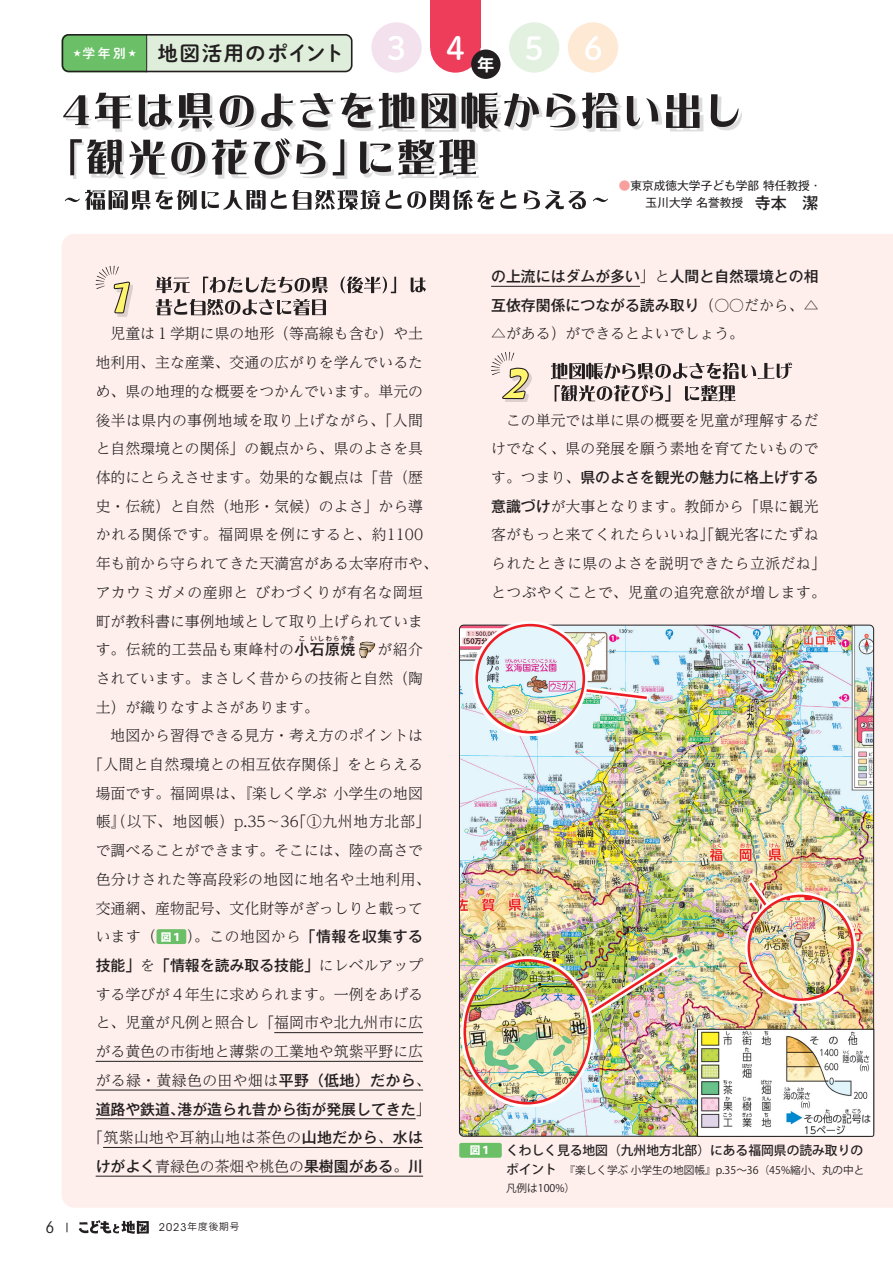
<style>
.page{position:relative;width:893px;height:1263px;background:#fff}
.page>*{position:absolute;margin:0;border:0;box-sizing:border-box;transform-origin:0 0}
.t1{font:31.65px "P Shuei M Go Std B";color:#fff}
.t2{font:20.7px "P Shuei M Go Std B";letter-spacing:.045em;color:#231f20}
.t3{font:700 16.8px "Soft Go Std De";color:#fff}
.t4{font:condensed 15.9px "ITC Avant Garde Std";color:#231f20}
.t5{font:300 14.85px/28.7px "UD Reimin Pr 6";color:#231f20}
.t6{font:300 14.85px/28.7px "UD Reimin Pr 6";letter-spacing:.025em;color:#231f20}
.t7{font:500 14.85px/28.7px "Gothic MB101 Pr 6";color:#231f20}
.t8{font:300 14.85px "UD Reimin Pr 6";letter-spacing:.045em;color:#231f20}
.t9{font:300 14.85px "UD Reimin Pr 6";letter-spacing:.03em;color:#231f20}
.t10{font:500 12.75px "Koz Go Pro";color:#231f20}
.t11{font:12.75px "P Shuei M Go Std B";color:#fff}
.t12{font:11.7px/17px "Gothic MB101 Pr 6";color:#231f20;text-align:right}
.t13{font:10.65px/17.2px "Koz Go Pro";color:#231f20}
.t14{font:9.6px "Koz Go Pro";letter-spacing:.1em;color:#231f20}
.t15{font:500 6.45px "Gothic MB101 Pr 6";letter-spacing:.165em;color:#231f20}
.s1{color:#f7a09e}
.s2{font-weight:500;font-size:15.9px}
.s3{font-family:"Gothic MB101 Pr 6";font-weight:500}
.s4{font-family:"Koz Go Pro";font-weight:800;font-size:10.65px;color:#fff}
.s5{font-family:"UD Reimin Pr 6";font-weight:300}
.s6{font-family:"ITC Avant Garde Std";font-size:10.65px}
.s7{font-weight:800;font-size:10.65px;color:#fff}
.s8{font-weight:500;font-size:12.75px}
</style>
<div class="page">
<div style="left:62px;top:234px;width:831px;height:974px;background:#feefec"></div>
<img style="left:459px;top:625px;width:415px;height:511px">
<svg style="left:697px;top:1029px;width:177px;height:107px"></svg>
<hr style="left:274px;top:1032px;width:149px;height:1px;background:#231f20">
<hr style="left:96px;top:1061px;width:327px;height:1px;background:#231f20">
<hr style="left:96px;top:1089px;width:327px;height:1px;background:#231f20">
<hr style="left:96px;top:1118px;width:320px;height:1px;background:#231f20">
<hr style="left:103px;top:1147px;width:320px;height:1px;background:#231f20">
<hr style="left:96px;top:1176px;width:327px;height:1px;background:#231f20">
<img style="left:357px;top:641px;width:20px;height:17px">
<div style="left:157px;top:929px;width:29px;height:15px;background:#6bc067;border-radius:2px"></div>
<hr style="left:491px;top:286px;width:149px;height:1px;background:#231f20">
<div style="left:459px;top:1143px;width:43px;height:15px;background:#6bc067;border-radius:2px"></div>
<div style="left:430px;top:0;width:51px;height:47px;background:#ee3c5b"></div>
<div style="left:430px;top:22px;width:51px;height:51px;background:#ee3c5b;border-radius:50%"></div>
<div style="left:371px;top:22px;width:51px;height:51px;background:#f3e1ee;border-radius:50%"></div>
<div style="left:509px;top:22px;width:50px;height:51px;background:#e3f1e1;border-radius:50%"></div>
<div style="left:568px;top:22px;width:50px;height:51px;background:#fee9d5;border-radius:50%"></div>
<div style="left:471px;top:50px;width:29px;height:29px;background:#231f20;border-radius:50%"></div>
<div style="left:147px;top:34px;width:205px;height:38px;background:#dfeedb;border-radius:6px"></div>
<div style="left:62px;top:34px;width:84px;height:38px;background:#6bc067"></div>
<hr style="left:146px;top:34px;width:1px;height:38px;background:#231f20">
<div style="left:62px;top:34px;width:290px;height:38px;border:2px solid #231f20;border-radius:6px"></div>
<div style="left:73px;top:141px;width:406px;height:38px;background:#231f20;opacity:.15"></div>
<svg style="left:70px;top:138px;width:406px;height:38px"></svg>
<div style="left:66px;top:95px;width:676px;height:37px;background:#231f20;opacity:.15"></div>
<svg style="left:63px;top:92px;width:676px;height:37px"></svg>
<svg style="left:65px;top:189px;width:543px;height:21px"></svg>
<svg style="left:588px;top:683px;width:62px;height:19px"></svg>
<svg style="left:746px;top:879px;width:59px;height:13px"></svg>
<img style="left:559px;top:953px;width:122px;height:82px">
<svg style="left:473px;top:621px;width:115px;height:115px"></svg>
<img style="left:477px;top:625px;width:107px;height:107px;border-radius:54px">
<div style="left:475px;top:624px;width:110px;height:109px;border:3px solid #ee1d23;border-radius:50%"></div>
<img style="left:745px;top:892px;width:111px;height:111px">
<img style="left:749px;top:896px;width:104px;height:104px;border-radius:52px">
<div style="left:747px;top:895px;width:107px;height:106px;border:3px solid #ee1d23;border-radius:50%"></div>
<img style="left:461px;top:956px;width:133px;height:151px">
<img style="left:465px;top:960px;width:125px;height:143px">
<div style="left:463px;top:959px;width:128px;height:145px;border:3px solid #ee1d23;border-radius:50%"></div>
<svg style="left:156px;top:276px;width:270px;height:17px;background:#bdb1af"></svg>
<svg style="left:156px;top:299px;width:170px;height:16px;background:#a99e9d"></svg>
<div style="left:117px;top:284px;width:16px;height:33px;background:#231f20;opacity:.15"></div>
<svg style="left:96px;top:266px;width:34px;height:48px;background:#e7dac7"></svg>
<svg style="left:551px;top:362px;width:241px;height:17px;background:#aba09e"></svg>
<svg style="left:555px;top:385px;width:180px;height:17px;background:#aca1a0"></svg>
<div style="left:505px;top:371px;width:27px;height:31px;background:#231f20;opacity:.15"></div>
<svg style="left:491px;top:350px;width:38px;height:56px;background:#e7dac5"></svg>
<svg style="left:79px;top:1220px;width:70px;height:14px"></svg>
<p class="t11" style="left:73px;top:44px;width:64px"><sup>★</sup>学年別 <sup>★</sup></p>
<h2 class="t2" style="left:157px;top:38px;width:188px">地図活用のポイント</h2>
<h1 class="t1" style="left:387px;top:24px;width:20px">3</h1>
<h1 class="t1" style="left:446px;top:24px;width:20px">4</h1>
<h1 class="t1" style="left:525px;top:24px;width:20px">5</h1>
<h1 class="t1" style="left:584px;top:24px;width:20px">6</h1>
<p class="t3" style="left:477px;top:52px;width:18px">年</p>
<p class="t12" style="left:619px;top:176px;width:204px"><span class="s1">●</span>東京成徳大学子ども学部 特任教授・玉川大学 名誉教授　<span class="s2">寺本　潔</span></p>
<p class="t5" style="left:96px;top:319px;width:344px;text-indent:15px">児童は１学期に県の地形（等高線も含む）や土地利用、主な産業、交通の広がりを学んでいるため、県の地理的な概要をつかんでいます。単元の後半は県内の事例地域を取り上げながら、「人間と自然環境との関係」の観点から、県のよさを具体的にとらえさせます。効果的な観点は「昔（歴史・伝統）と自然（地形・気候）のよさ」から導かれる関係です。福岡県を例にすると、約1100年も前から守られてきた天満宮がある太宰府市や、アカウミガメの産卵と びわづくりが有名な岡垣町が教科書に事例地域として取り上げられています。伝統的工芸品も東峰村の<span class="s3">小石原焼</span></p>
<p class="t15" style="left:299px;top:633px;width:8px">こ</p>
<p class="t15" style="left:310px;top:633px;width:46px">いしわらやき</p>
<p class="t5" style="left:96px;top:635px;width:329px;text-align:justify;text-indent:282px">が紹介されています。まさしく昔からの技術と自然（陶土）が織りなすよさがあります。</p>
<p class="t5" style="left:111px;top:721px;width:314px">地図から習得できる見方・考え方のポイントは</p>
<p class="t6" style="left:88px;top:749px;width:336px">「人間と自然環境との相互依存関係」をとらえる</p>
<p class="t5" style="left:96px;top:778px;width:329px">場面です。福岡県は、『楽しく学ぶ 小学生の地図</p>
<p class="t8" style="left:96px;top:810px;width:336px">帳』（以下、地図帳）p.35～36「①九州地方北部」</p>
<p class="t5" style="left:96px;top:836px;width:329px">で調べることができます。そこには、陸の高さで</p>
<p class="t6" style="left:96px;top:864px;width:336px">色分けされた等高段彩の地図に地名や土地利用、</p>
<p class="t5" style="left:96px;top:893px;width:329px">交通網、産物記号、文化財等がぎっしりと載って</p>
<p class="t9" style="left:96px;top:924px;width:329px">います（<span class="s4">図１</span>）。この地図から<span class="s3">「情報を収集する</span></p>
<p class="t7" style="left:96px;top:950px;width:329px">技能」<span class="s5">を</span>「情報を読み取る技能」<span class="s5">にレベルアップ</span></p>
<p class="t5" style="left:96px;top:979px;width:336px">する学びが４年生に求められます。一例をあげると、児童が凡例と照合し「福岡市や北九州市に広がる黄色の市街地と薄紫の工業地や筑紫平野に広がる緑・黄緑色の田や畑は<span class="s3">平野（低地）だから</span>、</p>
<p class="t7" style="left:96px;top:1094px;width:336px">道路や鉄道、港が造られ昔から街が発展してきた<span class="s5">」</span></p>
<p class="t6" style="left:88px;top:1123px;width:336px">「筑紫山地や耳納山地は茶色の<span class="s3">山地だから</span>、<span class="s3">水は</span></p>
<p class="t7" style="left:96px;top:1151px;width:329px">けがよく<span class="s5">青緑色の茶畑や桃色の</span>果樹園がある<span class="s5">。</span>川</p>
<p class="t4" style="left:46px;top:1218px;width:10px">6</p>
<p class="t14" style="left:159px;top:1221px;width:82px"><span class="s6">2023</span>年度後期号</p>
<p class="t7" style="left:491px;top:261px;width:329px">の上流にはダムが多い<span class="s5">」と</span>人間と自然環境との相互依存関係につながる読み取り<span class="s5">（○○だから、△</span></p>
<p class="t5" style="left:491px;top:319px;width:254px">△がある）ができるとよいでしょう。</p>
<p class="t5" style="left:491px;top:405px;width:329px;text-align:right">この単元では単に県の概要を児童が理解するだけでなく、県の発展を願う素地を育てたいもので</p>
<p class="t7" style="left:491px;top:462px;width:329px"><span class="s5">す。つまり、</span>県のよさを観光の魅力に格上げする</p>
<p class="t6" style="left:491px;top:491px;width:336px"><span class="s3">意識づけ</span>が大事となります。教師から「県に観光客がもっと来てくれたらいいね」「観光客にたずねられたときに県のよさを説明できたら立派だね」とつぶやくことで、児童の追究意欲が増します。</p>
<p class="t10" style="left:470px;top:1142px;width:395px"><span class="s7">図１</span> くわしく見る地図（九州地方北部）にある福岡県の読み取りの</p>
<p class="t13" style="left:506px;top:1162px;width:360px"><span class="s8">ポイント　</span>『楽しく学ぶ 小学生の地図帳』p.35〜36（45%縮小、丸の中と凡例は100%）</p>
</div>
